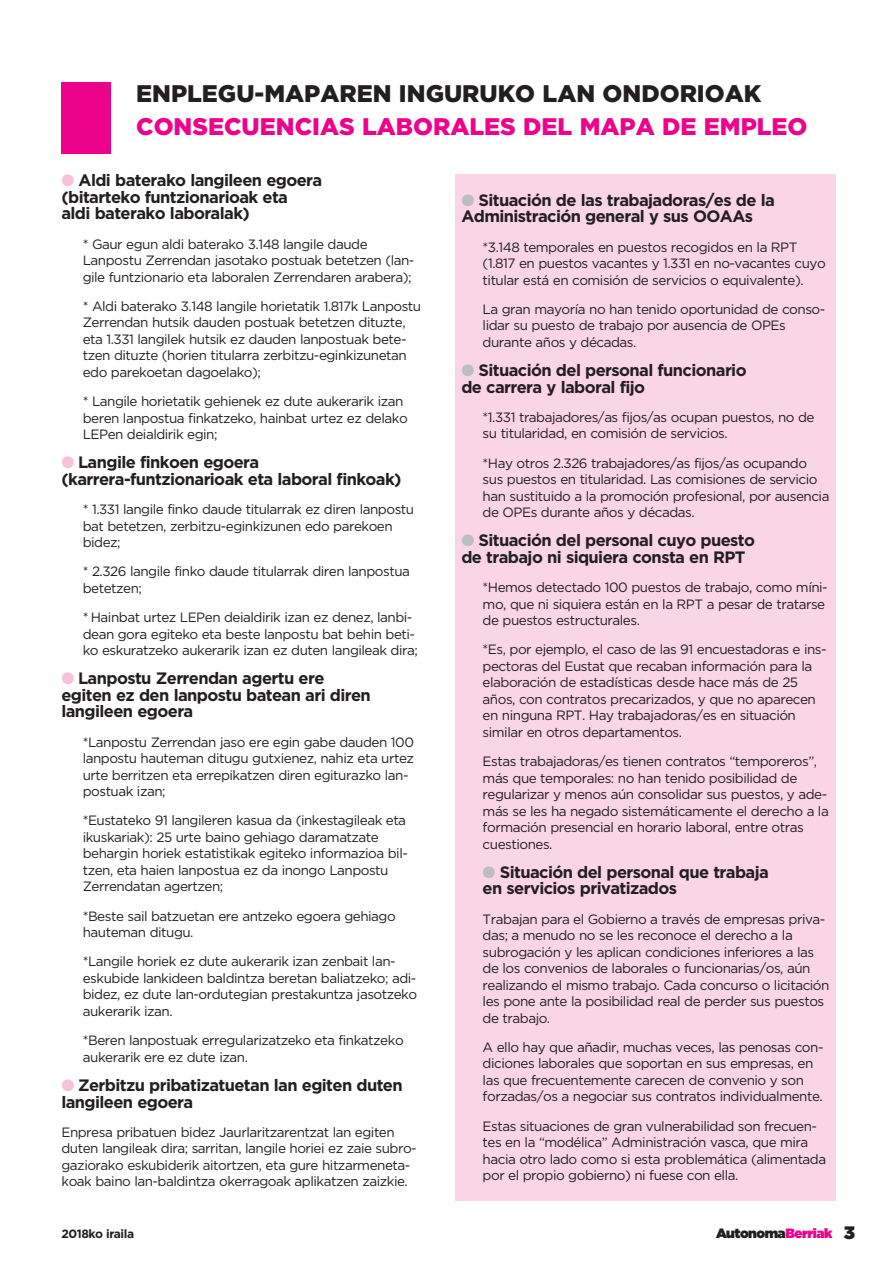
<style>
.page{position:relative;width:893px;height:1263px;background:#fff}
.page>*{position:absolute;margin:0;border:0;box-sizing:border-box;transform-origin:0 0}
.t1{font:900 24px "Gotham";color:#ed028c}
.t2{font:900 24px "Gotham";color:#231f20}
.t3{font:700 16.5px/16.5px "Gotham";letter-spacing:-.035em;color:#231f20}
.t4{font:13.5px/16.5px "Gotham";letter-spacing:-.035em;color:#231f20}
.t5{font:13.5px "Gotham Ultra";letter-spacing:-.035em;color:#231f20}
.t6{font:700 12px "Gotham";letter-spacing:-.035em;color:#231f20}
.s1{color:#f7c1d9}
.s2{color:#bcbdc0}
.s3{color:#ed028c}
.s4{font-size:18px}
</style>
<div class="page">
<div style="left:61px;top:82px;width:50px;height:72px;background:#ed028c"></div>
<div style="left:455px;top:174px;width:381px;height:1026px;background:#fad5e5"></div>
<h1 class="t2" style="left:136px;top:79px;width:627px">ENPLEGU-MAPAREN INGURUKO LAN ONDORIOAK</h1>
<h1 class="t1" style="left:136px;top:112px;width:673px">CONSECUENCIAS LABORALES DEL MAPA DE EMPLEO</h1>
<p class="t3" style="left:61px;top:172px;width:262px"><span class="s1">●</span> Aldi baterako langileen egoera (bitarteko funtzionarioak eta<br>aldi baterako laboralak)</p>
<p class="t4" style="left:83px;top:235px;width:333px">* Gaur egun aldi baterako 3.148 langile daude<br>Lanpostu Zerrendan jasotako postuak betetzen (lan&shy;gile funtzionario eta laboralen Zerrendaren arabera);</p>
<p class="t4" style="left:83px;top:298px;width:340px">* Aldi baterako 3.148 langile horietatik 1.817k Lanpostu Zerrendan hutsik dauden postuak betetzen dituzte, eta 1.331 langilek hutsik ez dauden lanpostuak bete&shy;tzen dituzte (horien titularra zerbitzu-eginkizunetan edo parekoetan dagoelako);</p>
<p class="t4" style="left:83px;top:393px;width:327px">* Langile horietatik gehienek ez dute aukerarik izan beren lanpostua finkatzeko, hainbat urtez ez delako<br>LEPen deialdirik egin;</p>
<p class="t3" style="left:61px;top:454px;width:342px"><span class="s1">●</span> Langile finkoen egoera (karrera-funtzionarioak eta laboral finkoak)</p>
<p class="t4" style="left:83px;top:501px;width:333px">* 1.331 langile finko daude titularrak ez diren lanpostu bat betetzen, zerbitzu-eginkizunen edo parekoen bidez;</p>
<p class="t4" style="left:83px;top:563px;width:329px">* 2.326 langile finko daude titularrak diren lanpostua betetzen;</p>
<p class="t4" style="left:83px;top:609px;width:337px">* Hainbat urtez LEPen deialdirik izan ez denez, lanbi&shy;dean gora egiteko eta beste lanpostu bat behin beti&shy;ko eskuratzeko aukerarik izan ez duten langileak dira;</p>
<p class="t3" style="left:61px;top:670px;width:311px"><span class="s1">●</span> Lanpostu Zerrendan agertu ere egiten ez den lanpostu batean ari diren langileen egoera</p>
<p class="t4" style="left:83px;top:733px;width:333px">*Lanpostu Zerrendan jaso ere egin gabe dauden 100 lanpostu hauteman ditugu gutxienez, nahiz eta urtez urte berritzen eta errepikatzen diren egiturazko lan&shy;postuak izan;</p>
<p class="t4" style="left:83px;top:812px;width:327px">*Eustateko 91 langileren kasua da (inkestagileak eta ikuskariak): 25 urte baino gehiago daramatzate behargin horiek estatistikak egiteko informazioa bil&shy;tzen, eta haien lanpostua ez da inongo Lanpostu Zerrendatan agertzen;</p>
<p class="t4" style="left:83px;top:907px;width:315px">*Beste sail batzuetan ere antzeko egoera gehiago hauteman ditugu.</p>
<p class="t4" style="left:83px;top:953px;width:336px">*Langile horiek ez dute aukerarik izan zenbait lan&shy;eskubide lankideen baldintza beretan baliatzeko; adi&shy;bidez, ez dute lan-ordutegian prestakuntza jasotzeko aukerarik izan.</p>
<p class="t4" style="left:83px;top:1032px;width:322px">*Beren lanpostuak erregularizatzeko eta finkatzeko aukerarik ere ez dute izan.</p>
<p class="t3" style="left:61px;top:1076px;width:343px"><span class="s1">●</span> Zerbitzu pribatizatuetan lan egiten duten langileen egoera</p>
<p class="t4" style="left:61px;top:1123px;width:357px">Enpresa pribatuen bidez Jaurlaritzarentzat lan egiten duten langileak dira; sarritan, langile horiei ez zaie subro&shy;gaziorako eskubiderik aitortzen, eta gure hitzarmeneta&shy;koak baino lan-baldintza okerragoak aplikatzen zaizkie.</p>
<p class="t3" style="left:461px;top:191px;width:315px"><span class="s2">●</span> Situación de las trabajadoras/es de la<br>Administración general y sus OOAAs</p>
<p class="t4" style="left:483px;top:238px;width:345px">*3.148 temporales en puestos recogidos en la RPT (1.817 en puestos vacantes y 1.331 en no-vacantes cuyo titular está en comisión de servicios o equivalente).</p>
<p class="t4" style="left:483px;top:301px;width:344px">La gran mayoría no han tenido oportunidad de conso&shy;lidar su puesto de trabajo por ausencia de OPEs durante años y décadas.</p>
<p class="t3" style="left:461px;top:362px;width:287px"><span class="s2">●</span> Situación del personal funcionario de carrera y laboral fijo</p>
<p class="t4" style="left:483px;top:409px;width:333px">*1.331 trabajadores/as fijos/as ocupan puestos, no de su titularidad, en comisión de servicios.</p>
<p class="t4" style="left:483px;top:454px;width:348px">*Hay otros 2.326 trabajadores/as fijos/as ocupando sus puestos en titularidad. Las comisiones de servicio han sustituido a la promoción profesional, por ausencia de OPEs durante años y décadas.</p>
<p class="t3" style="left:461px;top:532px;width:295px"><span class="s2">●</span> Situación del personal cuyo puesto de trabajo ni siquiera consta en RPT</p>
<p class="t4" style="left:483px;top:579px;width:347px">*Hemos detectado 100 puestos de trabajo, como míni&shy;mo, que ni siquiera están en la RPT a pesar de tratarse de puestos estructurales.</p>
<p class="t4" style="left:483px;top:641px;width:345px">*Es, por ejemplo, el caso de las 91 encuestadoras e ins&shy;pectoras del Eustat que recaban información para la elaboración de estadísticas desde hace más de 25 años, con contratos precarizados, y que no aparecen en ninguna RPT. Hay trabajadoras/es en situación similar en otros departamentos.</p>
<p class="t4" style="left:483px;top:753px;width:348px">Estas trabajadoras/es tienen contratos “temporeros”, más que temporales: no han tenido posibilidad de regularizar y menos aún consolidar sus puestos, y ade&shy;más se les ha negado sistemáticamente el derecho a la formación presencial en horario laboral, entre otras cuestiones.</p>
<p class="t3" style="left:483px;top:863px;width:288px"><span class="s2">●</span> Situación del personal que trabaja en servicios privatizados</p>
<p class="t4" style="left:483px;top:910px;width:348px">Trabajan para el Gobierno a través de empresas priva&shy;das; a menudo no se les reconoce el derecho a la subrogación y les aplican condiciones inferiores a las de los convenios de laborales o funcionarias/os, aún realizando el mismo trabajo. Cada concurso o licitación les pone ante la posibilidad real de perder sus puestos de trabajo.</p>
<p class="t4" style="left:483px;top:1039px;width:342px">A ello hay que añadir, muchas veces, las penosas con&shy;diciones laborales que soportan en sus empresas, en las que frecuentemente carecen de convenio y son forzadas/os a negociar sus contratos individualmente.</p>
<p class="t4" style="left:483px;top:1117px;width:345px">Estas situaciones de gran vulnerabilidad son frecuen&shy;tes en la “modélica” Administración vasca, que mira hacia otro lado como si esta problemática (alimentada por el propio gobierno) ni fuese con ella.</p>
<p class="t6" style="left:61px;top:1226px;width:74px">2018ko iraila</p>
<p class="t5" style="left:716px;top:1225px;width:141px">Autonoma<span class="s3">Berriak</span> <span class="s4">3</span></p>
</div>
